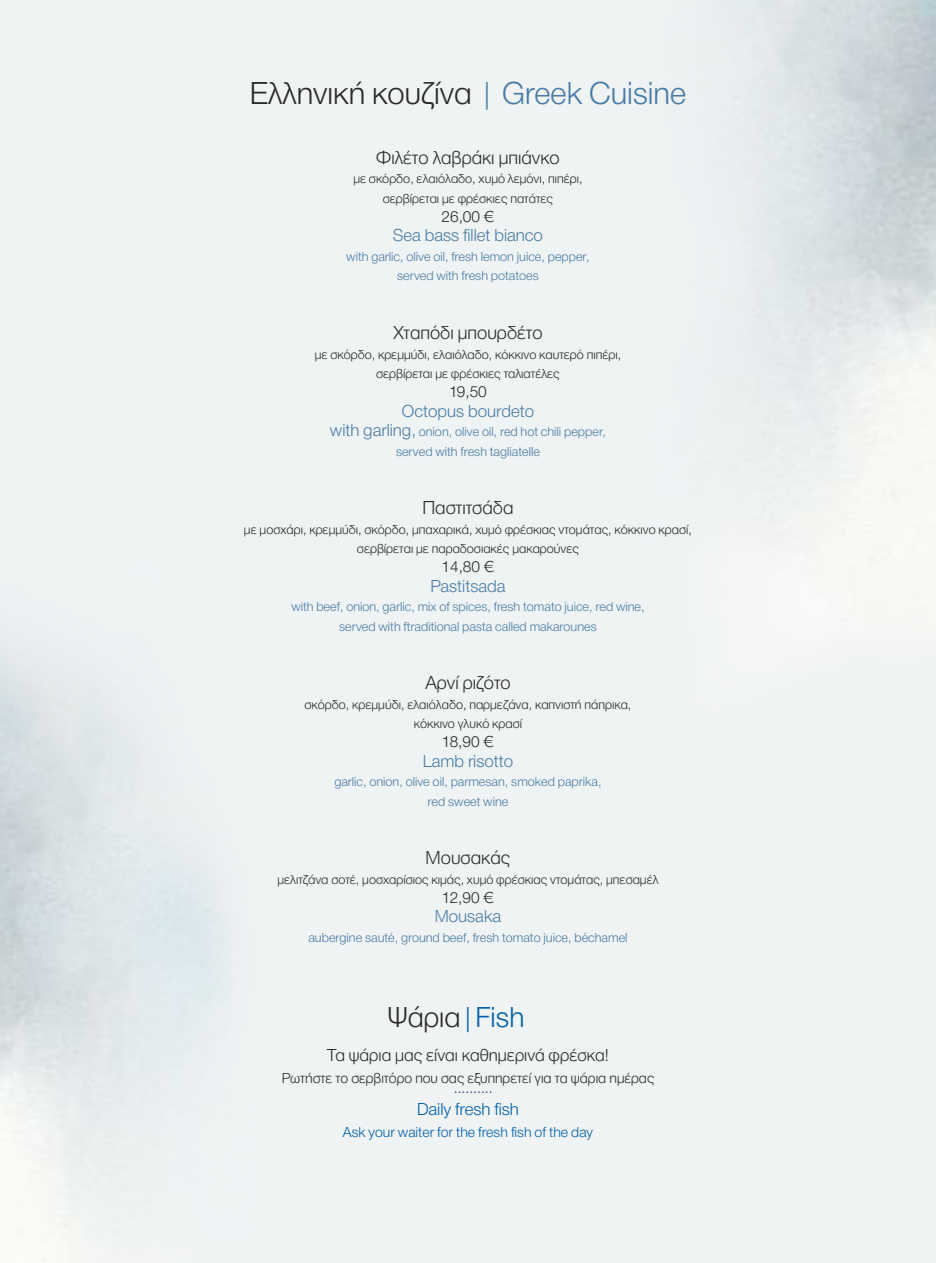
<style>
.page{position:relative;width:936px;height:1263px;background:#fff}
.page>*{position:absolute;margin:0;border:0;box-sizing:border-box;transform-origin:0 0}
.t1{font:300 33px "CF Helvetica";color:#2b2a29}
.t2{font:300 30px "CF Helvetica";color:#2b2a29}
.t3{font:300 19.5px "CF Helvetica";color:#2b2a29}
.t4{font:300 18px "CF Helvetica";color:#487ca6}
.t5{font:300 18px "CF Helvetica";color:#2b2a29}
.t6{font:300 18px "CF Helvetica";color:#0060aa}
.t7{font:300 16.5px "CF Helvetica";color:#2b2a29}
.t8{font:300 15px "CF Helvetica";color:#2b2a29}
.t9{font:300 15px "CF Helvetica";color:#0060aa}
.t10{font:300 15px "CF Helvetica";color:#322b6a}
.t11{font:300 13.5px/19.5px "CF Helvetica";color:#2b2a29;text-align:center}
.t12{font:300 13.5px/19.5px "CF Helvetica";color:#487ca6;text-align:center}
.s1{color:#487ca6}
.s2{font-size:18px}
.s3{color:#0060aa}
</style>
<div class="page">
<div style="left:0;top:0;width:935px;height:1263px;background:#f0f3f4"></div>
<img style="left:727px;top:0;width:208px;height:555px">
<img style="left:0;top:640px;width:226px;height:623px">
<h1 class="t1" style="left:250px;top:82px;width:438px">Ελληνική κουζίνα <span class="s1">| Greek Cuisine</span></h1>
<h3 class="t3" style="left:376px;top:151px;width:185px">Φιλέτο λαβράκι µπιάνκο</h3>
<p class="t11" style="left:353px;top:170px;width:231px">µε σκόρδο, ελαιόλαδο, χυµό λεµόνι, πιπέρι, σερβίρεται µε φρέσκιες πατάτες</p>
<p class="t7" style="left:441px;top:211px;width:54px">26,00 €</p>
<h3 class="t4" style="left:393px;top:229px;width:151px">Sea bass fillet bianco</h3>
<p class="t12" style="left:346px;top:248px;width:245px">with garlic, olive oil, fresh lemon juice, pepper, served with fresh potatoes</p>
<h3 class="t3" style="left:393px;top:326px;width:150px">Χταπόδι µπουρδέτο</h3>
<p class="t11" style="left:315px;top:346px;width:308px">µε σκόρδο, κρεµµύδι, ελαιόλαδο, κόκκινο καυτερό πιπέρι, σερβίρεται µε φρέσκιες ταλιατέλες</p>
<p class="t7" style="left:449px;top:386px;width:39px">19,50</p>
<h3 class="t4" style="left:402px;top:405px;width:134px">Octopus bourdeto</h3>
<p class="t12" style="left:330px;top:424px;width:277px"><span class="s2">with garling,</span> onion, olive oil, red hot chili pepper, served with fresh tagliatelle</p>
<h3 class="t3" style="left:422px;top:501px;width:93px">Παστιτσάδα</h3>
<p class="t11" style="left:244px;top:521px;width:449px">µε µοσχάρι, κρεµµύδι, σκόρδο, µπαχαρικά, χυµό φρέσκιας ντοµάτας, κόκκινο κρασί, σερβίρεται µε παραδοσιακές µακαρούνες</p>
<p class="t7" style="left:441px;top:561px;width:54px">14,80 €</p>
<h3 class="t4" style="left:430px;top:580px;width:77px">Pastitsada</h3>
<p class="t12" style="left:291px;top:599px;width:355px">with beef, onion, garlic, mix of spices, fresh tomato juice, red wine, served with ftraditional pasta called makarounes</p>
<h3 class="t3" style="left:425px;top:676px;width:87px">Αρνί ριζότο</h3>
<p class="t11" style="left:304px;top:696px;width:328px">σκόρδο, κρεµµύδι, ελαιόλαδο, παρµεζάνα, καπνιστή πάπρικα, κόκκινο γλυκό κρασί</p>
<p class="t7" style="left:442px;top:736px;width:54px">18,90 €</p>
<h3 class="t4" style="left:423px;top:755px;width:92px">Lamb risotto</h3>
<p class="t12" style="left:334px;top:774px;width:269px">garlic, onion, olive oil, parmesan, smoked paprika, red sweet wine</p>
<h3 class="t3" style="left:425px;top:851px;width:86px">Μουσακάς</h3>
<p class="t11" style="left:277px;top:871px;width:382px">µελιτζάνα σοτέ, µοσχαρίσιος κιµάς, χυµό φρέσκιας ντοµάτας, µπεσαµέλ</p>
<p class="t7" style="left:442px;top:892px;width:54px">12,90 €</p>
<h3 class="t4" style="left:435px;top:910px;width:68px">Mousaka</h3>
<p class="t12" style="left:308px;top:929px;width:320px">aubergine sauté, ground beef, fresh tomato juice, béchamel</p>
<h2 class="t2" style="left:387px;top:1007px;width:139px">Ψάρια<span class="s3">|Fish</span></h2>
<h3 class="t5" style="left:327px;top:1049px;width:283px">Τα ψάρια µας είναι καθηµερινά φρέσκα!</h3>
<p class="t8" style="left:282px;top:1072px;width:374px">Ρωτήστε το σερβιτόρο που σας εξυπηρετεί για τα ψάρια ηµέρας</p>
<p class="t10" style="left:453px;top:1083px;width:40px">..........</p>
<h3 class="t6" style="left:417px;top:1103px;width:103px">Daily fresh fish</h3>
<p class="t9" style="left:343px;top:1127px;width:252px">Ask your waiter for the fresh fish of the day</p>
</div>
